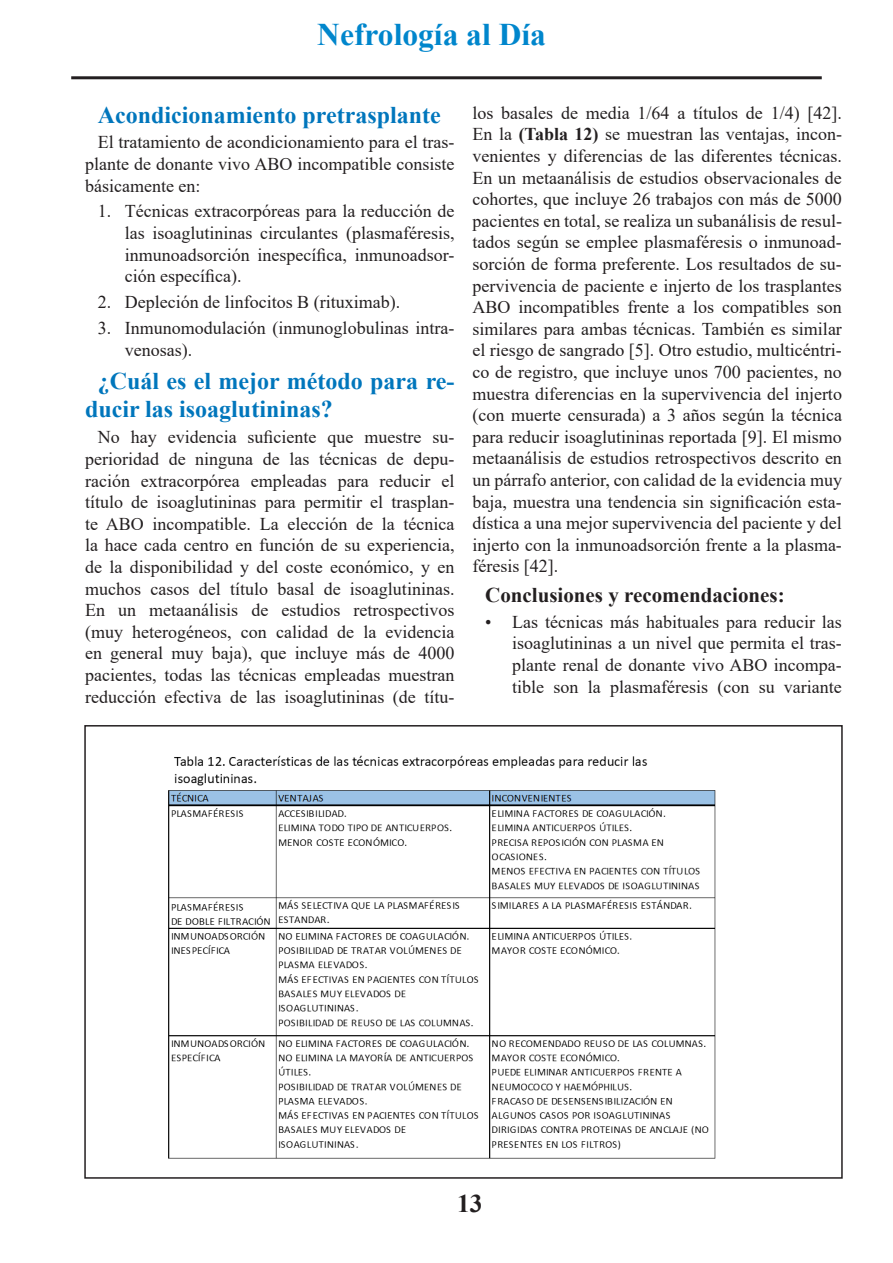
<style>
.page{position:relative;width:893px;height:1263px;background:#fff}
.page>*{position:absolute;margin:0;border:0;box-sizing:border-box;transform-origin:0 0}
.t1{font:700 31.5px "Times New Roman";color:#0086cc}
.t2{font:700 25.5px "Times New Roman";color:#231f20}
.t3{font:700 24px/28.8px "Times New Roman";color:#0076bc}
.t4{font:700 21px "Times New Roman";color:#231f20}
.t5{font:18px/21.6px "Times New Roman";color:#231f20;text-align:justify}
.s1{font-weight:700}
</style>
<div class="page">
<hr style="left:71px;top:76px;width:751px;height:3px;background:#231f20">
<img style="left:168px;top:755px;width:548px;height:404px">
<div style="left:84px;top:725px;width:759px;height:454px;border:2px solid #231f20"></div>
<h1 class="t1" style="left:317px;top:11px;width:230px">Nefrología al Día</h1>
<h3 class="t3" style="left:98px;top:99px;width:344px">Acondicionamiento pretrasplante</h3>
<p class="t5" style="left:85px;top:131px;width:371px;text-indent:13px">El tratamiento de acondicionamiento para el tras&shy;plante de donante vivo ABO incompatible consiste básicamente en:</p>
<p class="t5" style="left:125px;top:200px;width:331px;text-indent:-27px">1. Técnicas extracorpóreas para la reducción de las isoaglutininas circulantes (plasmaféresis, inmunoadsorción inespecífica, inmunoadsor&shy;ción específica).</p>
<p class="t5" style="left:98px;top:291px;width:304px">2. Depleción de linfocitos B (rituximab).</p>
<p class="t5" style="left:125px;top:317px;width:331px;text-indent:-27px">3. Inmunomodulación (inmunoglobulinas intra&shy;venosas).</p>
<h3 class="t3" style="left:85px;top:365px;width:371px;text-indent:13px">¿Cuál es el mejor método para re&shy;ducir las isoaglutininas?</h3>
<p class="t5" style="left:85px;top:426px;width:371px;text-indent:13px">No hay evidencia suficiente que muestre su&shy;perioridad de ninguna de las técnicas de depu&shy;ración extracorpórea empleadas para reducir el título de isoaglutininas para permitir el trasplan&shy;te ABO incompatible. La elección de la técnica la hace cada centro en función de su experiencia, de la disponibilidad y del coste económico, y en muchos casos del título basal de isoaglutininas.<br>En un metaanálisis de estudios retrospectivos (muy heterogéneos, con calidad de la evidencia en general muy baja), que incluye más de 4000 pacientes, todas las técnicas empleadas muestran reducción efectiva de las isoaglutininas (de títu-</p>
<p class="t5" style="left:472px;top:101px;width:371px">los basales de media 1/64 a títulos de 1/4) [42].<br>En la <span class="s1">(Tabla 12)</span> se muestran las ventajas, incon&shy;venientes y diferencias de las diferentes técnicas.<br>En un metaanálisis de estudios observacionales de cohortes, que incluye 26 trabajos con más de 5000 pacientes en total, se realiza un subanálisis de resul&shy;tados según se emplee plasmaféresis o inmunoad&shy;sorción de forma preferente. Los resultados de su&shy;pervivencia de paciente e injerto de los trasplantes ABO incompatibles frente a los compatibles son similares para ambas técnicas. También es similar el riesgo de sangrado [5]. Otro estudio, multicéntri&shy;co de registro, que incluye unos 700 pacientes, no muestra diferencias en la supervivencia del injerto (con muerte censurada) a 3 años según la técnica para reducir isoaglutininas reportada [9]. El mismo metaanálisis de estudios retrospectivos descrito en un párrafo anterior, con calidad de la evidencia muy baja, muestra una tendencia sin significación esta&shy;dística a una mejor supervivencia del paciente y del injerto con la inmunoadsorción frente a la plasma&shy;féresis [42].</p>
<p class="t4" style="left:485px;top:580px;width:301px">Conclusiones y recomendaciones:</p>
<p class="t5" style="left:512px;top:610px;width:331px;text-indent:-27px">• Las técnicas más habituales para reducir las isoaglutininas a un nivel que permita el tras&shy;plante renal de donante vivo ABO incompa&shy;tible son la plasmaféresis (con su variante</p>
<h2 class="t2" style="left:457px;top:1185px;width:27px">13</h2>
</div>
